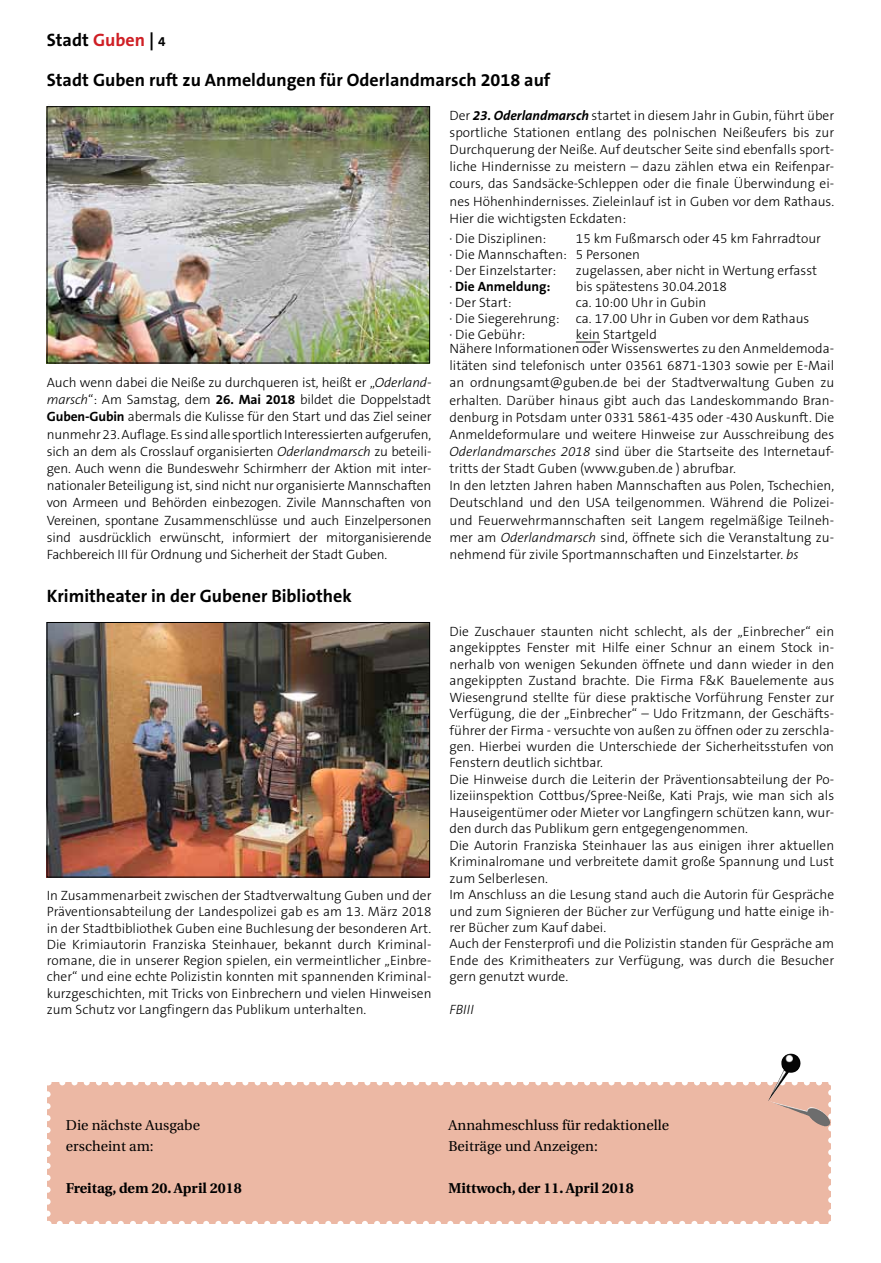
<style>
.page{position:relative;width:881px;height:1263px;background:#fff}
.page>*{position:absolute;margin:0;border:0;box-sizing:border-box;transform-origin:0 0}
.t1{font:700 18px "The Sans B7";color:#000}
.t2{font:14.25px/21.1px "Utopia";color:#000}
.t3{font:700 14.25px "Utopia";color:#000}
.t4{font:300 13.5px/16.5px "The Sans B3";color:#000}
.t5{font:700 13.5px "The Sans B7";color:#000}
.t6{font:italic 300 13.5px "The Sans B3";letter-spacing:.015em;color:#000}
.s1{color:#cf1f25}
.s2{font-size:13.5px}
.s3{font-style:italic}
.s4{font-family:"The Sans B7";font-weight:700}
.s5{font-family:"The Sans B7";font-weight:700;font-style:italic}
.s6{font-family:"The Sans B3";font-weight:300}
</style>
<div class="page">
<img style="left:49px;top:108px;width:378px;height:253px">
<div style="left:47px;top:106px;width:382px;height:257px;border:1px solid #000"></div>
<svg style="left:575px;top:342px;width:25px;height:1px"></svg>
<img style="left:49px;top:624px;width:378px;height:251px">
<div style="left:47px;top:622px;width:382px;height:255px;border:1px solid #000"></div>
<div style="left:48px;top:1082px;width:782px;height:142px;background:#ecb8a4"></div>
<svg style="left:60px;top:1221px;width:760px;height:3px"></svg>
<svg style="left:47px;top:1094px;width:4px;height:130px"></svg>
<svg style="left:827px;top:1082px;width:4px;height:130px"></svg>
<svg style="left:48px;top:1082px;width:770px;height:3px"></svg>
<img style="left:768px;top:1054px;width:32px;height:47px">
<h1 class="t1" style="left:47px;top:30px;width:120px">Stadt <span class="s1">Guben</span> | <span class="s2">4</span></h1>
<h1 class="t1" style="left:47px;top:70px;width:505px">Stadt Guben ruft zu Anmeldungen für Oderlandmarsch 2018 auf</h1>
<p class="t4" style="left:47px;top:374px;width:386px;line-height:17.2px;text-align:justify">Auch wenn dabei die Neiße zu durchqueren ist, heißt er „<span class="s3">Oderland&shy;marsch</span>“: Am Samstag, dem <span class="s4">26. Mai 2018</span> bildet die Doppelstadt <span class="s4">Guben-Gubin</span> abermals die Kulisse für den Start und das Ziel seiner nunmehr 23. Auflage. Es sind alle sportlich Interessierten aufgerufen, sich an dem als Crosslauf organisierten <span class="s3">Oderlandmarsch</span> zu beteili&shy;gen. Auch wenn die Bundeswehr Schirmherr der Aktion mit inter&shy;nationaler Beteiligung ist, sind nicht nur organisierte Mannschaften von Armeen und Behörden einbezogen. Zivile Mannschaften von Vereinen, spontane Zusammenschlüsse und auch Einzelpersonen sind ausdrücklich erwünscht, informiert der mitorganisierende Fachbereich III für Ordnung und Sicherheit der Stadt Guben.</p>
<h1 class="t1" style="left:47px;top:587px;width:306px">Krimitheater in der Gubener Bibliothek</h1>
<p class="t4" style="left:47px;top:888px;width:386px;text-align:justify">In Zusammenarbeit zwischen der Stadtverwaltung Guben und der Präventionsabteilung der Landespolizei gab es am 13. März 2018 in der Stadtbibliothek Guben eine Buchlesung der besonderen Art.<br>Die Krimiautorin Franziska Steinhauer, bekannt durch Kriminal&shy;romane, die in unserer Region spielen, ein vermeintlicher „Einbre&shy;cher“ und eine echte Polizistin konnten mit spannenden Kriminal&shy;kurzgeschichten, mit Tricks von Einbrechern und vielen Hinweisen zum Schutz vor Langfingern das Publikum unterhalten.</p>
<p class="t4" style="left:449px;top:107px;width:386px;line-height:17.1px;text-align:justify">Der <span class="s5">23. Oderlandmarsch</span> startet in diesem Jahr in Gubin, führt über sportliche Stationen entlang des polnischen Neißeufers bis zur Durchquerung der Neiße. Auf deutscher Seite sind ebenfalls sport&shy;liche Hindernisse zu meistern – dazu zählen etwa ein Reifenpar&shy;cours, das Sandsäcke-Schleppen oder die finale Überwindung ei&shy;nes Höhenhindernisses. Zieleinlauf ist in Guben vor dem Rathaus.<br>Hier die wichtigsten Eckdaten:</p>
<p class="t4" style="left:449px;top:230px;width:98px">· Die Disziplinen:</p>
<p class="t4" style="left:449px;top:231px;width:373px;line-height:16px;text-indent:126px">15 km Fußmarsch oder 45 km Fahrradtour · Die Mannschaften: 5 Personen<br>· Der Einzelstarter:</p>
<p class="t4" style="left:575px;top:262px;width:243px">zugelassen, aber nicht in Wertung erfasst</p>
<p class="t5" style="left:449px;top:279px;width:102px"><span class="s6">·</span> Die Anmeldung:</p>
<p class="t4" style="left:575px;top:278px;width:152px">bis spätestens 30.04.2018</p>
<p class="t4" style="left:449px;top:295px;width:64px">· Der Start:</p>
<p class="t4" style="left:449px;top:295px;width:361px;line-height:16px;text-indent:126px">ca. 10:00 Uhr in Gubin<br>· Die Siegerehrung: ca. 17.00 Uhr in Guben vor dem Rathaus · Die Gebühr:</p>
<p class="t4" style="left:449px;top:328px;width:386px;line-height:14.1px;text-indent:126px">kein Startgeld<br>Nähere Informationen oder Wissenswertes zu den Anmeldemoda-</p>
<p class="t4" style="left:449px;top:358px;width:386px;line-height:17.1px">litäten sind telefonisch unter 03561 6871-1303 sowie per E-Mail an ordnungsamt@guben.de bei der Stadtverwaltung Guben zu erhalten. Darüber hinaus gibt auch das Landeskommando Bran&shy;denburg in Potsdam unter 0331 5861-435 oder -430 Auskunft. Die Anmeldeformulare und weitere Hinweise zur Ausschreibung des <span class="s3">Oderlandmarsches 2018</span> sind über die Startseite des Internetauf&shy;tritts der Stadt Guben (www.guben.de ) abrufbar.<br>In den letzten Jahren haben Mannschaften aus Polen, Tschechien, Deutschland und den USA teilgenommen. Während die Polizei&shy;und Feuerwehrmannschaften seit Langem regelmäßige Teilneh&shy;mer am <span class="s3">Oderlandmarsch</span> sind, öffnete sich die Veranstaltung zu&shy;nehmend für zivile Sportmannschaften und Einzelstarter. <span class="s3">bs</span></p>
<p class="t4" style="left:449px;top:623px;width:386px">Die Zuschauer staunten nicht schlecht, als der „Einbrecher“ ein angekipptes Fenster mit Hilfe einer Schnur an einem Stock in&shy;nerhalb von wenigen Sekunden öffnete und dann wieder in den angekippten Zustand brachte. Die Firma F&amp;K Bauelemente aus Wiesengrund stellte für diese praktische Vorführung Fenster zur Verfügung, die der „Einbrecher“ – Udo Fritzmann, der Geschäfts&shy;führer der Firma - versuchte von außen zu öffnen oder zu zerschla&shy;gen. Hierbei wurden die Unterschiede der Sicherheitsstufen von Fenstern deutlich sichtbar.<br>Die Hinweise durch die Leiterin der Präventionsabteilung der Po&shy;lizeiinspektion Cottbus/Spree-Neiße, Kati Prajs, wie man sich als Hauseigentümer oder Mieter vor Langfingern schützen kann, wur&shy;den durch das Publikum gern entgegengenommen.<br>Die Autorin Franziska Steinhauer las aus einigen ihrer aktuellen Kriminalromane und verbreitete damit große Spannung und Lust zum Selberlesen.<br>Im Anschluss an die Lesung stand auch die Autorin für Gespräche und zum Signieren der Bücher zur Verfügung und hatte einige ih&shy;rer Bücher zum Kauf dabei.<br>Auch der Fensterprofi und die Polizistin standen für Gespräche am Ende des Krimitheaters zur Verfügung, was durch die Besucher gern genutzt wurde.</p>
<p class="t6" style="left:449px;top:1003px;width:26px">FBIII</p>
<p class="t2" style="left:66px;top:1114px;width:136px">Die nächste Ausgabe erscheint am:</p>
<p class="t3" style="left:66px;top:1180px;width:177px">Freitag, dem 20. April 2018</p>
<p class="t2" style="left:448px;top:1114px;width:222px">Annahmeschluss für redaktionelle<br>Beiträge und Anzeigen:</p>
<p class="t3" style="left:448px;top:1180px;width:187px">Mittwoch, der 11. April 2018</p>
</div>
